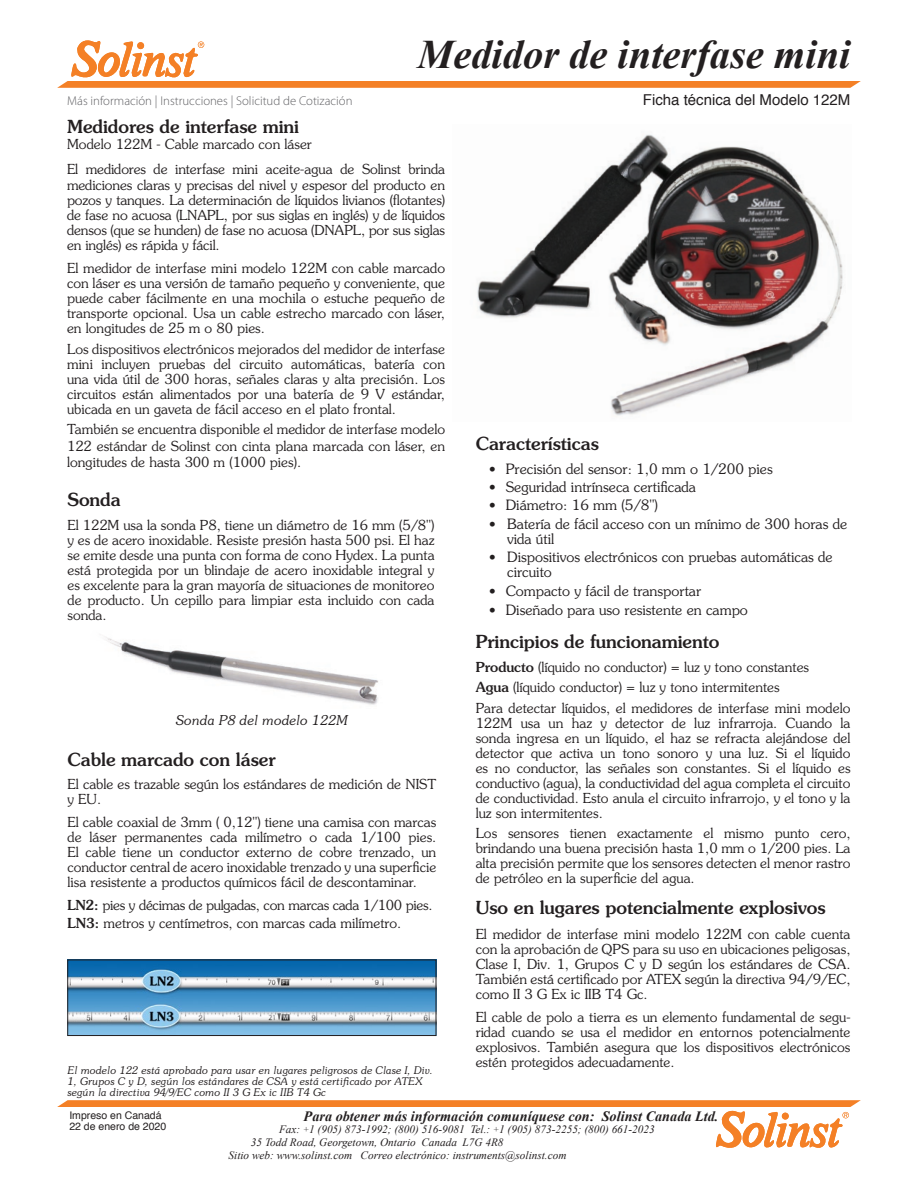
<style>
.page{position:relative;width:918px;height:1188px;background:#fff}
.page>*{position:absolute;margin:0;border:0;box-sizing:border-box;transform-origin:0 0}
.t1{font:italic 700 40.5px "Times New Roman";color:#231f20}
.Body_Subtitles{font:500 18px "Souvenir Std";color:#231f20}
.Body_Text{font:500 18px "Souvenir Std";color:#231f20}
.t2{font:15px "Helvetica";color:#231f20}
.t3{font:300 14.25px/15px "Souvenir Std";color:#231f20}
.t4{font:italic 700 14.25px "Times New Roman";color:#231f20}
.Body_Text-2{font:300 13.8px/15px "Souvenir Std";color:#231f20;text-align:justify}
.Body_Text-3{font:300 13.8px "Souvenir Std";letter-spacing:-.02em;color:#231f20}
.Captions{font:italic 300 13.5px "Souvenir Std";color:#231f20}
.ToolBox_List{font:300 12.75px "Myriad Pro";color:#636366}
.t5{font:italic 11.25px "Times New Roman";color:#231f20}
.High_Quality_Groundw{font:italic 300 10.5px/11.2px "Souvenir Std";color:#231f20}
.t6{font:10.5px/11.2px "Helvetica";color:#231f20}
.s1{font-weight:500}
.s2{font-size:9px}
</style>
<div class="page">
<svg style="left:57px;top:40px;width:804px;height:48px"></svg>
<svg style="left:57px;top:1100px;width:804px;height:48px"></svg>
<img style="left:70px;top:962px;width:364px;height:72px">
<div style="left:68px;top:960px;width:368px;height:76px;border:1px solid #231f20"></div>
<img style="left:106px;top:637px;width:272px;height:68px">
<img style="left:477px;top:134px;width:366px;height:282px">
<p class="ToolBox_List" style="left:67px;top:94px;width:287px">Más información | Instrucciones | Solicitud de Cotización</p>
<h1 class="t1" style="left:417px;top:26px;width:435px">Medidor de interfase mini</h1>
<p class="t2" style="left:643px;top:88px;width:209px">Ficha técnica del Modelo 122M</p>
<p class="Body_Subtitles" style="left:67px;top:115px;width:234px">Medidores de interfase mini</p>
<p class="Body_Text-2" style="left:67px;top:137px;width:246px">Modelo 122M - Cable marcado con láser</p>
<p class="Body_Text-2" style="left:67px;top:160px;width:380px;line-height:16.5px">El medidores de interfase mini aceite-agua de Solinst brinda mediciones claras y precisas del nivel y espesor del producto en</p>
<p class="Body_Text-2" style="left:67px;top:193px;width:380px">pozos y tanques. La determinación de líquidos livianos (flotantes) de fase no acuosa (LNAPL, por sus siglas en inglés) y de líquidos densos (que se hunden) de fase no acuosa (DNAPL, por sus siglas en inglés) es rápida y fácil.</p>
<p class="Body_Text-2" style="left:67px;top:261px;width:380px">El medidor de interfase mini modelo 122M con cable marcado con láser es una versión de tamaño pequeño y conveniente, que puede caber fácilmente en una mochila o estuche pequeño de transporte opcional. Usa un cable estrecho marcado con láser, en longitudes de 25 m o 80 pies.</p>
<p class="Body_Text-2" style="left:67px;top:341px;width:380px">Los dispositivos electrónicos mejorados del medidor de interfase mini incluyen pruebas del circuito automáticas, batería con una vida útil de 300 horas, señales claras y alta precisión. Los circuitos están alimentados por una batería de 9 V estándar, ubicada en un gaveta de fácil acceso en el plato frontal.</p>
<p class="Body_Text-2" style="left:67px;top:421px;width:380px;line-height:16.5px">También se encuentra disponible el medidor de interfase modelo 122 estándar de Solinst con cinta plana marcada con láser, en longitudes de hasta 300 m (1000 pies).</p>
<p class="Body_Subtitles" style="left:68px;top:489px;width:55px">Sonda</p>
<p class="Body_Text-2" style="left:68px;top:517px;width:369px">El 122M usa la sonda P8, tiene un diámetro de 16 mm (5/8") y es de acero inoxidable. Resiste presión hasta 500 psi. El haz se emite desde una punta con forma de cono Hydex. La punta está protegida por un blindaje de acero inoxidable integral y es excelente para la gran mayoría de situaciones de monitoreo de producto. Un cepillo para limpiar esta incluido con cada sonda.</p>
<p class="Captions" style="left:176px;top:712px;width:174px">Sonda P8 del modelo 122M</p>
<p class="Body_Text" style="left:68px;top:749px;width:210px">Cable marcado con láser</p>
<p class="Body_Text-2" style="left:68px;top:777px;width:370px">El cable es trazable según los estándares de medición de NIST y EU.</p>
<p class="Body_Text-2" style="left:68px;top:815px;width:370px">El cable coaxial de 3mm ( 0,12") tiene una camisa con marcas de láser permanentes cada milímetro o cada 1/100 pies.<br>El cable tiene un conductor externo de cobre trenzado, un conductor central de acero inoxidable trenzado y una superficie lisa resistente a productos químicos fácil de descontaminar.</p>
<p class="Body_Text-3" style="left:68px;top:897px;width:367px"><span class="s1">LN2:</span> pies y décimas de pulgadas, con marcas cada 1/100 pies.</p>
<p class="Body_Text-2" style="left:68px;top:916px;width:335px"><span class="s1">LN3:</span> metros y centímetros, con marcas cada milímetro.</p>
<p class="High_Quality_Groundw" style="left:68px;top:1064px;width:367px">El modelo 122 está aprobado para usar en lugares peligrosos de Clase I, Div.<br>1, Grupos C y D, según los estándares de CSA y está certificado por ATEX según la directiva 94/9/EC como II 3 G Ex ic IIB T4 Gc</p>
<p class="Body_Subtitles" style="left:476px;top:433px;width:125px">Características</p>
<p class="t3" style="left:489px;top:461px;width:285px">• Precisión del sensor: 1,0 mm o 1/200 pies</p>
<p class="t3" style="left:489px;top:480px;width:208px">• Seguridad intrínseca certificada</p>
<p class="t3" style="left:489px;top:498px;width:170px">• Diámetro: 16 mm (5/8")</p>
<p class="t3" style="left:507px;top:516px;width:342px;text-indent:-18px">• Batería de fácil acceso con un mínimo de 300 horas de vida útil</p>
<p class="t3" style="left:507px;top:549px;width:327px;text-indent:-18px">• Dispositivos electrónicos con pruebas automáticas de circuito</p>
<p class="t3" style="left:489px;top:583px;width:214px">• Compacto y fácil de transportar</p>
<p class="t3" style="left:489px;top:602px;width:260px">• Diseñado para uso resistente en campo</p>
<p class="Body_Subtitles" style="left:476px;top:631px;width:245px">Principios de funcionamiento</p>
<p class="Body_Text-2" style="left:476px;top:660px;width:335px"><span class="s1">Producto</span> (líquido no conductor) = luz y tono constantes</p>
<p class="Body_Text-2" style="left:476px;top:680px;width:305px"><span class="s1">Agua</span> (líquido conductor) = luz y tono intermitentes</p>
<p class="Body_Text-2" style="left:476px;top:700px;width:376px">Para detectar líquidos, el medidores de interfase mini modelo 122M usa un haz y detector de luz infrarroja. Cuando la sonda ingresa en un líquido, el haz se refracta alejándose del detector que activa un tono sonoro y una luz. Si el líquido es no conductor, las señales son constantes. Si el líquido es conductivo (agua), la conductividad del agua completa el circuito de conductividad. Esto anula el circuito infrarrojo, y el tono y la luz son intermitentes.</p>
<p class="Body_Text-2" style="left:476px;top:826px;width:376px">Los sensores tienen exactamente el mismo punto cero, brindando una buena precisión hasta 1,0 mm o 1/200 pies. La alta precisión permite que los sensores detecten el menor rastro de petróleo en la superficie del agua.</p>
<p class="Body_Subtitles" style="left:476px;top:896px;width:351px">Uso en lugares potencialmente explosivos</p>
<p class="Body_Text-2" style="left:476px;top:926px;width:376px">El medidor de interfase mini modelo 122M con cable cuenta con la aprobación de QPS para su uso en ubicaciones peligosas, Clase I, Div. 1, Grupos C y D según los estándares de CSA.<br>También está certificado por ATEX según la directiva 94/9/EC, como II 3 G Ex ic IIB T4 Gc.</p>
<p class="Body_Text-2" style="left:476px;top:1009px;width:376px">El cable de polo a tierra es un elemento fundamental de segu&shy;ridad cuando se usa el medidor en entornos potencialmente explosivos. También asegura que los dispositivos electrónicos estén protegidos adecuadamente.</p>
<p class="t6" style="left:69px;top:1110px;width:98px">Impreso en Canadá<br>22 de enero de 2020</p>
<p class="t4" style="left:304px;top:1106px;width:416px">Para obtener más información comuníquese con: Solinst Canada Ltd.</p>
<p class="t5" style="left:279px;top:1122px;width:377px">Fax: <span class="s2">+</span>1 (905) 873-1992; (800) 516-9081 Tel.: <span class="s2">+</span>1 (905) 873-2255; (800) 661-2023</p>
<p class="t5" style="left:251px;top:1135px;width:254px">35 Todd Road, Georgetown, Ontario Canada L7G 4R8</p>
<p class="t5" style="left:229px;top:1147px;width:339px">Sitio web: www.solinst.com Correo electrónico: instruments@solinst.com</p>
</div>
